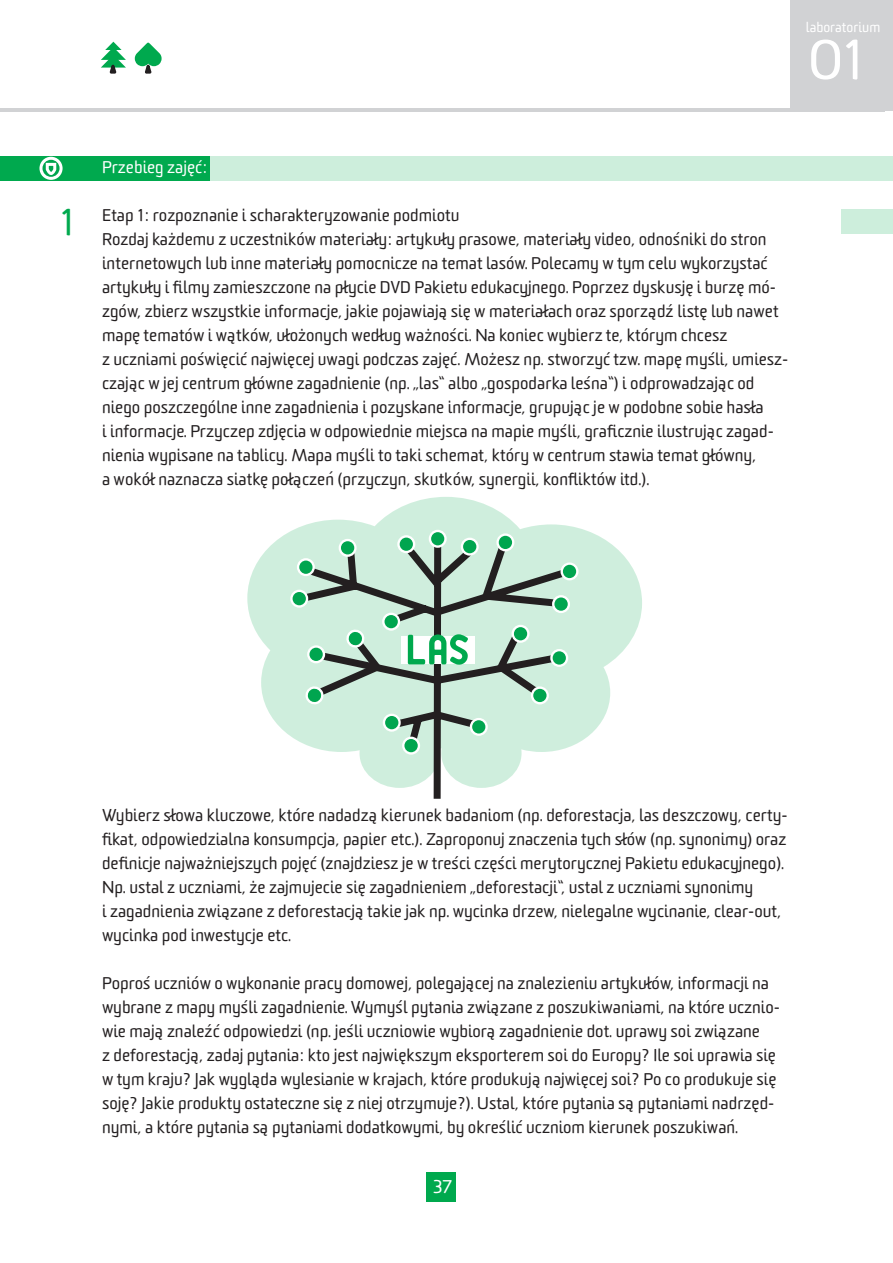
<style>
.page{position:relative;width:893px;height:1263px;background:#fff}
.page>*{position:absolute;margin:0;border:0;box-sizing:border-box;transform-origin:0 0}
.t1{font:54px "Sommet Rounded";color:#fff}
.t2{font:36px "Sommet Rounded";color:#00a94e}
.t3{font:18px "Sommet Rounded";color:#fff}
.t4{font:16.5px/24px "Sommet Rounded";color:#231f20}
.t5{font:16.5px "Sommet Rounded";color:#fff}
.t6{font:13.5px "Sommet Rounded";color:#fff}
</style>
<div class="page">
<div style="left:0;top:157px;width:893px;height:24px;background:#cdeedc"></div>
<div style="left:0;top:156px;width:210px;height:25px;background:#00a94e"></div>
<svg style="left:39px;top:157px;width:24px;height:23px"></svg>
<svg style="left:43px;top:160px;width:17px;height:17px"></svg>
<svg style="left:44px;top:161px;width:14px;height:16px"></svg>
<div style="left:841px;top:209px;width:52px;height:25px;background:#cdeedc"></div>
<div style="left:791px;top:0;width:102px;height:111px;background:#d1d2d4"></div>
<div style="left:426px;top:1172px;width:30px;height:29px;background:#00a94e"></div>
<hr style="left:0;top:108px;width:885px;height:4px;background:#d1d2d4">
<svg style="left:101px;top:42px;width:25px;height:32px"></svg>
<svg style="left:135px;top:42px;width:27px;height:32px"></svg>
<svg style="left:247px;top:497px;width:395px;height:247px;fill:#cfeedd"></svg>
<svg style="left:293px;top:537px;width:283px;height:262px;background:#c2d8cc"></svg>
<svg style="left:470px;top:718px;width:18px;height:18px"></svg>
<div style="left:472px;top:720px;width:13px;height:13px;background:#00a54f;border-radius:50%"></div>
<svg style="left:383px;top:714px;width:18px;height:18px"></svg>
<div style="left:385px;top:716px;width:13px;height:13px;background:#00a54f;border-radius:50%"></div>
<svg style="left:402px;top:737px;width:18px;height:18px"></svg>
<div style="left:404px;top:739px;width:14px;height:13px;background:#00a54f;border-radius:50%"></div>
<svg style="left:512px;top:625px;width:18px;height:18px"></svg>
<div style="left:514px;top:627px;width:13px;height:13px;background:#00a54f;border-radius:50%"></div>
<svg style="left:550px;top:649px;width:18px;height:18px"></svg>
<div style="left:553px;top:651px;width:13px;height:14px;background:#00a54f;border-radius:50%"></div>
<svg style="left:531px;top:686px;width:18px;height:18px"></svg>
<div style="left:533px;top:689px;width:14px;height:13px;background:#00a54f;border-radius:50%"></div>
<svg style="left:560px;top:562px;width:18px;height:18px"></svg>
<div style="left:563px;top:565px;width:13px;height:13px;background:#00a54f;border-radius:50%"></div>
<svg style="left:496px;top:533px;width:18px;height:18px"></svg>
<div style="left:499px;top:536px;width:13px;height:13px;background:#00a54f;border-radius:50%"></div>
<svg style="left:397px;top:535px;width:18px;height:18px"></svg>
<div style="left:400px;top:538px;width:13px;height:13px;background:#00a54f;border-radius:50%"></div>
<svg style="left:461px;top:538px;width:18px;height:18px"></svg>
<div style="left:463px;top:540px;width:13px;height:13px;background:#00a54f;border-radius:50%"></div>
<svg style="left:339px;top:539px;width:18px;height:18px"></svg>
<div style="left:341px;top:541px;width:13px;height:13px;background:#00a54f;border-radius:50%"></div>
<svg style="left:297px;top:558px;width:18px;height:18px"></svg>
<div style="left:299px;top:560px;width:13px;height:14px;background:#00a54f;border-radius:50%"></div>
<svg style="left:290px;top:590px;width:18px;height:18px"></svg>
<div style="left:293px;top:592px;width:13px;height:13px;background:#00a54f;border-radius:50%"></div>
<svg style="left:382px;top:613px;width:18px;height:18px"></svg>
<div style="left:384px;top:615px;width:14px;height:13px;background:#00a54f;border-radius:50%"></div>
<svg style="left:304px;top:628px;width:84px;height:77px;background:#aacab8"></svg>
<div style="left:552px;top:595px;width:18px;height:18px;background:#fff;border-radius:50%"></div>
<div style="left:554px;top:597px;width:14px;height:14px;background:#00a54f;border-radius:50%"></div>
<svg style="left:429px;top:530px;width:18px;height:18px"></svg>
<div style="left:431px;top:532px;width:13px;height:13px;background:#00a54f;border-radius:50%"></div>
<div style="left:401px;top:636px;width:74px;height:28px;background:#fff"></div>
<svg style="left:408px;top:634px;width:60px;height:31px"></svg>
<h2 class="t2" style="left:60px;top:199px;width:18px">1</h2>
<p class="t6" style="left:806px;top:18px;width:76px">laboratorium</p>
<h1 class="t1" style="left:808px;top:25px;width:59px">01</h1>
<p class="t5" style="left:102px;top:156px;width:107px">Przebieg zajęć:</p>
<p class="t4" style="left:102px;top:203px;width:688px">Etap 1: rozpoznanie i scharakteryzowanie podmiotu<br>Rozdaj każdemu z uczestników materiały: artykuły prasowe, materiały video, odnośniki do stron internetowych lub inne materiały pomocnicze na temat lasów. Polecamy w tym celu wykorzystać artykuły i filmy zamieszczone na płycie DVD Pakietu edukacyjnego. Poprzez dyskusję i burzę mó&shy;zgów, zbierz wszystkie informacje, jakie pojawiają się w materiałach oraz sporządź listę lub nawet mapę tematów i wątków, ułożonych według ważności. Na koniec wybierz te, którym chcesz<br>z uczniami poświęcić najwięcej uwagi podczas zajęć. Możesz np. stworzyć tzw. mapę myśli, umiesz&shy;czając w jej centrum główne zagadnienie (np. „las” albo „gospodarka leśna”) i odprowadzając od niego poszczególne inne zagadnienia i pozyskane informacje, grupując je w podobne sobie hasła<br>i informacje. Przyczep zdjęcia w odpowiednie miejsca na mapie myśli, graficznie ilustrując zagad&shy;nienia wypisane na tablicy. Mapa myśli to taki schemat, który w centrum stawia temat główny,<br>a wokół naznacza siatkę połączeń (przyczyn, skutków, synergii, konfliktów itd.).</p>
<p class="t4" style="left:102px;top:803px;width:687px">Wybierz słowa kluczowe, które nadadzą kierunek badaniom (np. deforestacja, las deszczowy, certy&shy;fikat, odpowiedzialna konsumpcja, papier etc.). Zaproponuj znaczenia tych słów (np. synonimy) oraz definicje najważniejszych pojęć (znajdziesz je w treści części merytorycznej Pakietu edukacyjnego).<br>Np. ustal z uczniami, że zajmujecie się zagadnieniem „deforestacji”, ustal z uczniami synonimy<br>i zagadnienia związane z deforestacją takie jak np. wycinka drzew, nielegalne wycinanie, clear-out, wycinka pod inwestycje etc.</p>
<p class="t4" style="left:102px;top:971px;width:679px">Poproś uczniów o wykonanie pracy domowej, polegającej na znalezieniu artykułów, informacji na wybrane z mapy myśli zagadnienie. Wymyśl pytania związane z poszukiwaniami, na które ucznio&shy;wie mają znaleźć odpowiedzi (np. jeśli uczniowie wybiorą zagadnienie dot. uprawy soi związane<br>z deforestacją, zadaj pytania: kto jest największym eksporterem soi do Europy? Ile soi uprawia się w tym kraju? Jak wygląda wylesianie w krajach, które produkują najwięcej soi? Po co produkuje się soję? Jakie produkty ostateczne się z niej otrzymuje?). Ustal, które pytania są pytaniami nadrzęd&shy;nymi, a które pytania są pytaniami dodatkowymi, by określić uczniom kierunek poszukiwań.</p>
<p class="t3" style="left:433px;top:1174px;width:20px">37</p>
</div>
